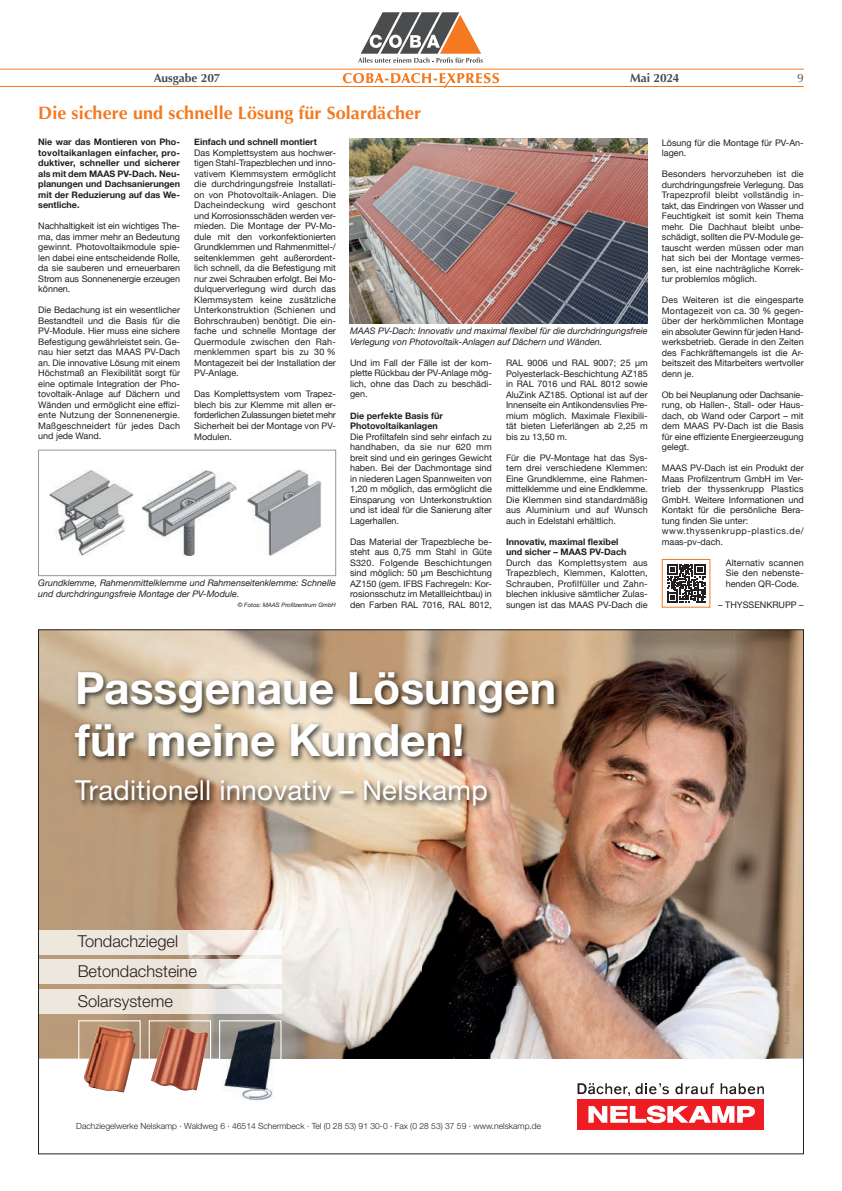
<style>
.page{position:relative;width:842px;height:1191px;background:#fff}
.page>*{position:absolute;margin:0;border:0;box-sizing:border-box;transform-origin:0 0}
.t1{font:700 44.5px/51.5px "Helvetica Neue CE";color:#fff}
.t2{font:27.6px "Helvetica Neue";letter-spacing:.01em;color:#fff}
.t3{font:700 18px "Optima";letter-spacing:.005em;color:#f47921}
.t4{font:300 16.4px/30.7px "Helvetica Neue";color:#231f20}
.t5{font:700 12px "Optima";color:#4b4c4d}
.t6{font:12px "Optima";color:#4b4c4d}
.t7{font:9px/10.5px "Helvetica Neue";color:#231f20;text-align:justify}
.t8{font:700 9px/10.5px "Helvetica Neue";color:#231f20}
.t9{font:italic 9px/10.5px "Helvetica Neue";color:#231f20}
.t10{font:300 8.5px "Helvetica Neue";color:#231f20}
.t11{font:italic 6px "Helvetica Neue";color:#231f20}
</style>
<div class="page">
<img style="left:350px;top:139px;width:298px;height:185px">
<div style="left:38px;top:450px;width:298px;height:126px;border:1px solid #939598"></div>
<img style="left:50px;top:470px;width:83px;height:85px">
<img style="left:142px;top:470px;width:94px;height:86px">
<img style="left:247px;top:470px;width:75px;height:85px">
<svg style="left:667px;top:564px;width:38px;height:38px"></svg>
<img style="left:40px;top:631px;width:694px;height:69px">
<img style="left:734px;top:631px;width:68px;height:356px">
<img style="left:561px;top:700px;width:173px;height:287px">
<img style="left:72px;top:669px;width:175px;height:261px">
<img style="left:247px;top:669px;width:174px;height:282px">
<img style="left:421px;top:669px;width:140px;height:318px">
<img style="left:73px;top:951px;width:348px;height:107px">
<img style="left:421px;top:987px;width:381px;height:71px">
<div style="left:577px;top:1099px;width:187px;height:30px;background:#ee1d23"></div>
<svg style="left:588px;top:1105px;width:167px;height:18px"></svg>
<svg style="left:675px;top:1083px;width:39px;height:11px"></svg>
<svg style="left:721px;top:1083px;width:43px;height:11px"></svg>
<svg style="left:577px;top:1083px;width:92px;height:13px"></svg>
<img style="left:40px;top:989px;width:241px;height:24px">
<img style="left:40px;top:930px;width:241px;height:24px">
<img style="left:40px;top:960px;width:241px;height:24px">
<img style="left:151px;top:1026px;width:57px;height:64px">
<div style="left:149px;top:1020px;width:62px;height:77px;border:1px solid #fff"></div>
<img style="left:84px;top:1025px;width:52px;height:67px">
<div style="left:78px;top:1020px;width:63px;height:74px;border:1px solid #fff"></div>
<img style="left:221px;top:1022px;width:58px;height:77px">
<div style="left:219px;top:1020px;width:62px;height:81px;border:1px solid #fff"></div>
<img style="left:785px;top:959px;width:4px;height:85px">
<svg style="left:786px;top:949px;width:3px;height:9px"></svg>
<hr style="left:0;top:86px;width:804px;height:1px;background:#f47921">
<hr style="left:0;top:69px;width:804px;height:1px;background:#f47921">
<svg style="left:336px;top:12px;width:170px;height:76px"></svg>
<h3 class="t5" style="left:154px;top:71px;width:68px">Ausgabe 207</h3>
<h3 class="t5" style="left:630px;top:71px;width:51px">Mai 2024</h3>
<h3 class="t6" style="left:797px;top:71px;width:8px">9</h3>
<h3 class="t3" style="left:38px;top:103px;width:385px">Die sichere und schnelle Lösung für Solardächer</h3>
<p class="t8" style="left:38px;top:137px;width:143px;text-align:justify">Nie war das Montieren von Pho&shy;tovoltaikanlagen einfacher, pro&shy;duktiver, schneller und sicherer als mit dem MAAS PV-Dach. Neu&shy;planungen und Dachsanierungen mit der Reduzierung auf das We&shy;sentliche.</p>
<p class="t7" style="left:38px;top:221px;width:143px">Nachhaltigkeit ist ein wichtiges The&shy;ma, das immer mehr an Bedeutung gewinnt. Photovoltaikmodule spie&shy;len dabei eine entscheidende Rolle, da sie sauberen und erneuerbaren Strom aus Sonnenenergie erzeugen können.</p>
<p class="t7" style="left:38px;top:305px;width:143px">Die Bedachung ist ein wesentlicher Bestandteil und die Basis für die PV-Module. Hier muss eine sichere Befestigung gewährleistet sein. Ge&shy;nau hier setzt das MAAS PV-Dach an. Die innovative Lösung mit einem Höchstmaß an Flexibilität sorgt für eine optimale Integration der Pho&shy;tovoltaik-Anlage auf Dächern und Wänden und ermöglicht eine effizi&shy;ente Nutzung der Sonnenenergie.<br>Maßgeschneidert für jedes Dach und jede Wand.</p>
<p class="t8" style="left:194px;top:137px;width:124px">Einfach und schnell montiert</p>
<p class="t7" style="left:194px;top:148px;width:143px">Das Komplettsystem aus hochwer&shy;tigen Stahl-Trapezblechen und inno&shy;vativem Klemmsystem ermöglicht die durchdringungsfreie Installati&shy;on von Photovoltaik-Anlagen. Die Dacheindeckung wird geschont und Korrosionsschäden werden ver&shy;mieden. Die Montage der PV-Mo&shy;dule mit den vorkonfektionierten Grundklemmen und Rahmenmittel-/ seitenklemmen geht außerordent&shy;lich schnell, da die Befestigung mit nur zwei Schrauben erfolgt. Bei Mo&shy;dulquerverlegung wird durch das Klemmsystem keine zusätzliche Unterkonstruktion (Schienen und Bohrschrauben) benötigt. Die ein&shy;fache und schnelle Montage der Quermodule zwischen den Rah&shy;menklemmen spart bis zu 30 % Montagezeit bei der Installation der PV-Anlage.</p>
<p class="t7" style="left:194px;top:389px;width:143px">Das Komplettsystem vom Trapez&shy;blech bis zur Klemme mit allen er&shy;forderlichen Zulassungen bietet mehr Sicherheit bei der Montage von PV-Modulen.</p>
<p class="t7" style="left:662px;top:138px;width:143px">Lösung für die Montage für PV-An&shy;lagen.</p>
<p class="t7" style="left:662px;top:169px;width:143px">Besonders hervorzuheben ist die durchdringungsfreie Verlegung. Das Trapezprofil bleibt vollständig in&shy;takt, das Eindringen von Wasser und Feuchtigkeit ist somit kein Thema mehr. Die Dachhaut bleibt unbe&shy;schädigt, sollten die PV-Module ge&shy;tauscht werden müssen oder man hat sich bei der Montage vermes&shy;sen, ist eine nachträgliche Korrek&shy;tur problemlos möglich.</p>
<p class="t7" style="left:662px;top:295px;width:143px">Des Weiteren ist die eingesparte Montagezeit von ca. 30 % gegen&shy;über der herkömmlichen Montage ein absoluter Gewinn für jeden Hand&shy;werksbetrieb. Gerade in den Zeiten des Fachkräftemangels ist die Ar&shy;beitszeit des Mitarbeiters wertvoller denn je.</p>
<p class="t7" style="left:662px;top:390px;width:143px">Ob bei Neuplanung oder Dachsanie&shy;rung, ob Hallen-, Stall- oder Haus&shy;dach, ob Wand oder Carport – mit dem MAAS PV-Dach ist die Basis für eine effiziente Energieerzeugung gelegt.</p>
<p class="t7" style="left:662px;top:463px;width:143px;text-align:left">MAAS PV-Dach ist ein Produkt der<br>Maas Profilzentrum GmbH im Ver&shy;trieb der thyssenkrupp Plastics<br>GmbH. Weitere Informationen und<br>Kontakt für die persönliche Bera&shy;tung finden Sie unter: www.thyssenkrupp-plastics.de/ maas-pv-dach.</p>
<p class="t7" style="left:726px;top:558px;width:79px">Alternativ scannen Sie den nebenste&shy;henden QR-Code.</p>
<p class="t7" style="left:718px;top:600px;width:87px">– THYSSENKRUPP –</p>
<p class="t9" style="left:350px;top:326px;width:299px">MAAS PV-Dach: Innovativ und maximal flexibel für die durchdringungsfreie<br>Verlegung von Photovoltaik-Anlagen auf Dächern und Wänden.</p>
<p class="t7" style="left:506px;top:358px;width:143px">RAL 9006 und RAL 9007; 25 μm Polyesterlack-Beschichtung AZ185 in RAL 7016 und RAL 8012 sowie AluZink AZ185. Optional ist auf der Innenseite ein Antikondensvlies Pre&shy;mium möglich. Maximale Flexibili&shy;tät bieten Lieferlängen ab 2,25 m bis zu 13,50 m.</p>
<p class="t7" style="left:506px;top:452px;width:143px">Für die PV-Montage hat das Sys&shy;tem drei verschiedene Klemmen:<br>Eine Grundklemme, eine Rahmen&shy;mittelklemme und eine Endklemme.<br>Die Klemmen sind standardmäßig aus Aluminium und auf Wunsch auch in Edelstahl erhältlich.</p>
<p class="t8" style="left:506px;top:536px;width:122px">Innovativ, maximal flexibel und sicher – MAAS PV-Dach</p>
<p class="t7" style="left:506px;top:558px;width:143px">Durch das Komplettsystem aus Trapezblech, Klemmen, Kalotten, Schrauben, Profilfüller und Zahn&shy;blechen inklusive sämtlicher Zulas&shy;sungen ist das MAAS PV-Dach die</p>
<p class="t7" style="left:350px;top:358px;width:143px">Und im Fall der Fälle ist der kom&shy;plette Rückbau der PV-Anlage mög&shy;lich, ohne das Dach zu beschädi&shy;gen.</p>
<p class="t8" style="left:350px;top:410px;width:94px">Die perfekte Basis für<br>Photovoltaikanlagen</p>
<p class="t7" style="left:350px;top:431px;width:143px">Die Profiltafeln sind sehr einfach zu handhaben, da sie nur 620 mm breit sind und ein geringes Gewicht haben. Bei der Dachmontage sind in niederen Lagen Spannweiten von 1,20 m möglich, das ermöglicht die Einsparung von Unterkonstruktion und ist ideal für die Sanierung alter Lagerhallen.</p>
<p class="t7" style="left:350px;top:536px;width:143px">Das Material der Trapezbleche be&shy;steht aus 0,75 mm Stahl in Güte S320. Folgende Beschichtungen sind möglich: 50 μm Beschichtung AZ150 (gem. IFBS Fachregeln: Kor&shy;rosionsschutz im Metallleichtbau) in den Farben RAL 7016, RAL 8012,</p>
<p class="t9" style="left:38px;top:578px;width:299px">Grundklemme, Rahmenmittelklemme und Rahmenseitenklemme: Schnelle und durchdringungsfreie Montage der PV-Module.</p>
<p class="t11" style="left:238px;top:601px;width:100px">© Fotos: MAAS Profilzentrum GmbH</p>
<h1 class="t1" style="left:75px;top:663px;width:482px">Passgenaue Lösungen für meine Kunden!</h1>
<h2 class="t2" style="left:75px;top:774px;width:414px">Traditionell innovativ – Nelskamp</h2>
<h3 class="t4" style="left:78px;top:925px;width:121px">Tondachziegel<br>Betondachsteine</h3>
<h3 class="t4" style="left:78px;top:985px;width:97px">Solarsysteme</h3>
<p class="t10" style="left:76px;top:1121px;width:466px">Dachziegelwerke Nelskamp · Waldweg 6 · 46514 Schermbeck · Tel (0 28 53) 91 30-0 · Fax (0 28 53) 37 59 · www.nelskamp.de</p>
</div>
